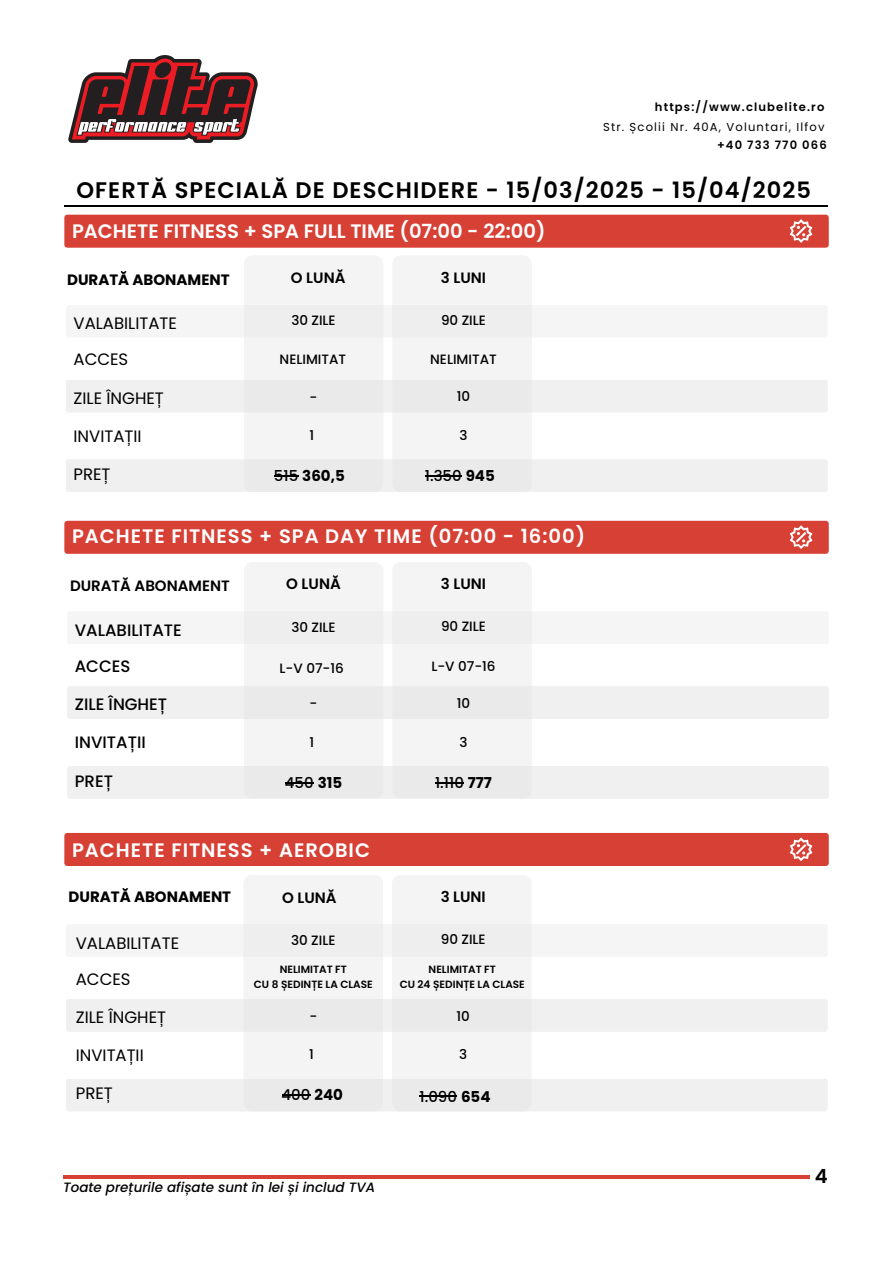
<style>
.page{position:relative;width:894px;height:1264px;background:#fff}
.page>*{position:absolute;margin:0;border:0;box-sizing:border-box;transform-origin:0 0}
.t1{font:600 22.5px "Poppins";letter-spacing:.05em;color:#000}
.t2{font:600 19.5px "Poppins";letter-spacing:.05em;color:#fff}
.t3{font:600 19.5px "Poppins";color:#fff}
.t4{font:600 19.5px "Poppins";color:#000}
.t5{font:16.5px/36px "Poppins";color:#000}
.t6{font:500 16.5px/36px "Poppins";color:#000}
.t7{font:600 15px "Poppins";color:#000}
.t8{font:700 15px "Poppins";color:#000}
.t9{font:500 15px "Poppins";color:#000}
.t10{font:500 13.5px "Poppins";color:#000}
.t11{font:italic 500 13.5px "Poppins";color:#000}
.t12{font:11.55px/19.4px "Poppins";letter-spacing:.1em;color:#000;text-align:right}
.t13{font:600 11.55px "Poppins";letter-spacing:.1em;color:#000}
.t14{font:600 10.5px "Poppins";color:#000}
.s1{font-weight:600}
.s2{font-weight:500}
.s3{font-weight:700}
</style>
<div class="page">
<hr style="left:63px;top:1175px;width:746px;height:3px;background:#d74035">
<div style="left:64px;top:215px;width:764px;height:33px;background:#d74035;border-radius:3px"></div>
<svg style="left:789px;top:219px;width:23px;height:24px"></svg>
<div style="left:64px;top:521px;width:764px;height:33px;background:#d74035;border-radius:3px"></div>
<svg style="left:789px;top:525px;width:23px;height:24px"></svg>
<div style="left:64px;top:833px;width:764px;height:33px;background:#d74035;border-radius:3px"></div>
<svg style="left:789px;top:837px;width:23px;height:24px"></svg>
<hr style="left:65px;top:205px;width:762px;height:1px;background:#000">
<svg style="left:68px;top:55px;width:189px;height:88px"></svg>
<div style="left:66px;top:305px;width:761px;height:32px;background:#f0f0f0;border-radius:3px"></div>
<div style="left:66px;top:379px;width:761px;height:33px;background:#f0f0f0;border-radius:3px"></div>
<div style="left:66px;top:459px;width:761px;height:33px;background:#f0f0f0;border-radius:3px"></div>
<div style="left:67px;top:611px;width:761px;height:33px;background:#f0f0f0;border-radius:3px"></div>
<div style="left:67px;top:686px;width:761px;height:33px;background:#f0f0f0;border-radius:3px"></div>
<div style="left:67px;top:765px;width:761px;height:33px;background:#f0f0f0;border-radius:3px"></div>
<div style="left:66px;top:924px;width:761px;height:32px;background:#f0f0f0;border-radius:3px"></div>
<div style="left:66px;top:998px;width:761px;height:33px;background:#f0f0f0;border-radius:3px"></div>
<div style="left:66px;top:1078px;width:761px;height:33px;background:#f0f0f0;border-radius:3px"></div>
<svg style="left:392px;top:256px;width:139px;height:221px"></svg>
<svg style="left:392px;top:875px;width:139px;height:222px"></svg>
<hr style="left:425px;top:475px;width:36px;height:1px;background:#000">
<svg style="left:393px;top:562px;width:138px;height:222px"></svg>
<hr style="left:419px;top:1095px;width:38px;height:1px;background:#000">
<svg style="left:244px;top:256px;width:139px;height:221px"></svg>
<svg style="left:244px;top:562px;width:139px;height:222px"></svg>
<svg style="left:243px;top:875px;width:140px;height:221px"></svg>
<p class="t12" style="left:603px;top:97px;width:223px"><span class="s1">https://www.clubelite.ro<br></span>Str. Școlii Nr. 40A, Voluntari, Ilfov</p>
<p class="t13" style="left:716px;top:137px;width:111px">+40 733 770 066</p>
<h2 class="t1" style="left:76px;top:174px;width:736px">OFERTĂ SPECIALĂ DE DESCHIDERE - 15/03/2025 - 15/04/2025</h2>
<h3 class="t3" style="left:72px;top:217px;width:475px">PACHETE FITNESS + SPA FULL TIME (07:00 - 22:00)</h3>
<p class="t8" style="left:67px;top:269px;width:164px">DURATĂ ABONAMENT</p>
<h6 class="t5" style="left:74px;top:305px;width:105px">VALABILITATE<br>ACCES</h6>
<h6 class="t5" style="left:74px;top:380px;width:92px">ZILE ÎNGHEȚ</h6>
<h6 class="t5" style="left:74px;top:418px;width:69px">INVITAȚII</h6>
<h6 class="t5" style="left:74px;top:456px;width:38px">PREȚ</h6>
<p class="t7" style="left:291px;top:268px;width:56px">O LUNĂ</p>
<h4 class="t10" style="left:291px;top:311px;width:46px">30 ZILE</h4>
<p class="t10" style="left:279px;top:350px;width:68px">NELIMITAT</p>
<h3 class="t10" style="left:309px;top:387px;width:9px">-</h3>
<p class="t10" style="left:309px;top:426px;width:6px">1</p>
<p class="t8" style="left:274px;top:465px;width:72px"><span class="s2">515</span> 360,5</p>
<h6 class="t7" style="left:441px;top:268px;width:47px">3 LUNI</h6>
<p class="t10" style="left:441px;top:310px;width:46px">90 ZILE</p>
<h6 class="t10" style="left:430px;top:349px;width:68px">NELIMITAT</h6>
<p class="t10" style="left:456px;top:387px;width:15px">10</p>
<h5 class="t10" style="left:459px;top:426px;width:10px">3</h5>
<h3 class="t9" style="left:425px;top:465px;width:71px">1.350 <span class="s3">945</span></h3>
<p class="t2" style="left:72px;top:523px;width:514px">PACHETE FITNESS + SPA DAY TIME (07:00 - 16:00)</p>
<h5 class="t7" style="left:70px;top:574px;width:161px">DURATĂ ABONAMENT</h5>
<h5 class="t7" style="left:286px;top:573px;width:56px">O LUNĂ</h5>
<h6 class="t7" style="left:441px;top:573px;width:47px">3 LUNI</h6>
<h6 class="t6" style="left:75px;top:612px;width:108px">VALABILITATE<br>ACCES</h6>
<h6 class="t6" style="left:75px;top:686px;width:94px">ZILE ÎNGHEȚ</h6>
<h6 class="t6" style="left:75px;top:724px;width:72px">INVITAȚII</h6>
<h6 class="t6" style="left:75px;top:763px;width:40px">PREȚ</h6>
<h2 class="t10" style="left:291px;top:617px;width:46px">30 ZILE</h2>
<h5 class="t10" style="left:441px;top:617px;width:46px">90 ZILE</h5>
<p class="t10" style="left:279px;top:658px;width:66px">L-V 07-16</p>
<h6 class="t10" style="left:431px;top:657px;width:66px">L-V 07-16</h6>
<h3 class="t10" style="left:309px;top:694px;width:9px">-</h3>
<p class="t10" style="left:456px;top:693px;width:15px">10</p>
<p class="t10" style="left:309px;top:732px;width:6px">1</p>
<h3 class="t10" style="left:459px;top:732px;width:10px">3</h3>
<p class="t9" style="left:285px;top:772px;width:59px">450 <span class="s3">315</span></p>
<h6 class="t9" style="left:435px;top:772px;width:58px">1.110 <span class="s3">777</span></h6>
<p class="t2" style="left:72px;top:836px;width:299px">PACHETE FITNESS + AEROBIC</p>
<h3 class="t8" style="left:69px;top:886px;width:164px">DURATĂ ABONAMENT</h3>
<h3 class="t7" style="left:282px;top:886px;width:56px">O LUNĂ</h3>
<p class="t7" style="left:440px;top:886px;width:47px">3 LUNI</p>
<p class="t5" style="left:76px;top:924px;width:105px">VALABILITATE<br>ACCES</p>
<p class="t5" style="left:76px;top:999px;width:92px">ZILE ÎNGHEȚ</p>
<p class="t5" style="left:76px;top:1037px;width:69px">INVITAȚII</p>
<p class="t5" style="left:76px;top:1075px;width:38px">PREȚ</p>
<h3 class="t10" style="left:291px;top:930px;width:46px">30 ZILE</h3>
<h3 class="t10" style="left:440px;top:929px;width:46px">90 ZILE</h3>
<h5 class="t14" style="left:279px;top:961px;width:69px">NELIMITAT FT</h5>
<h3 class="t14" style="left:254px;top:977px;width:120px">CU 8 ȘEDINȚE LA CLASE</h3>
<h6 class="t14" style="left:428px;top:961px;width:69px">NELIMITAT FT</h6>
<h6 class="t14" style="left:399px;top:977px;width:127px">CU 24 ȘEDINȚE LA CLASE</h6>
<h2 class="t10" style="left:309px;top:1006px;width:9px">-</h2>
<h5 class="t10" style="left:456px;top:1006px;width:15px">10</h5>
<p class="t10" style="left:309px;top:1045px;width:6px">1</p>
<h6 class="t10" style="left:459px;top:1045px;width:10px">3</h6>
<p class="t9" style="left:281px;top:1084px;width:63px">400 <span class="s3">240</span></p>
<p class="t9" style="left:419px;top:1085px;width:72px">1.090 <span class="s3">654</span></p>
<h4 class="t11" style="left:63px;top:1177px;width:313px">Toate prețurile afișate sunt în lei și includ TVA</h4>
<h1 class="t4" style="left:814px;top:1162px;width:14px">4</h1>
</div>
